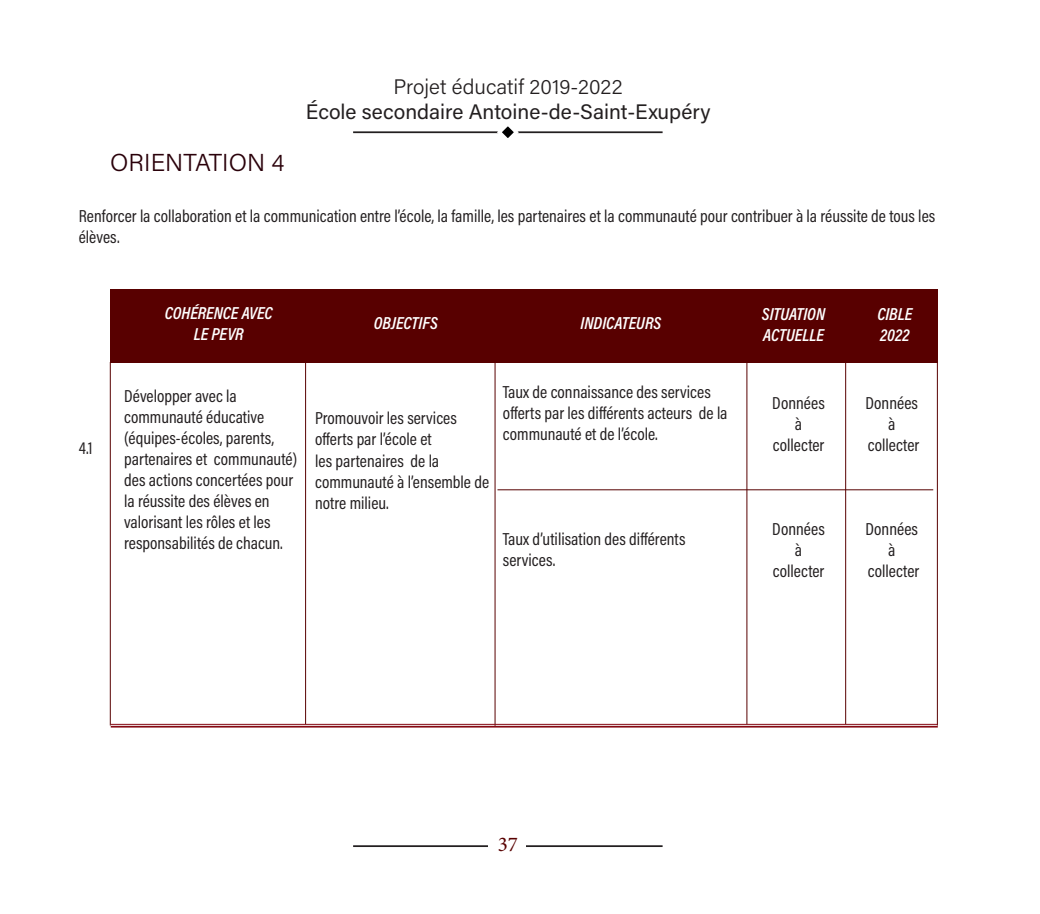
<style>
.page{position:relative;width:1040px;height:914px;background:#fff}
.page>*{position:absolute;margin:0;border:0;box-sizing:border-box;transform-origin:0 0}
.titres_tds_2{font:300 24.5px "Acumin Pro";color:#2a010a}
.t1{font:21px "Acumin Pro";color:#231f20}
.t2{font:300 21px "Acumin Pro";color:#231f20}
.t3{font:21px "Minion Pro";color:#580000}
.corps_du_texte{font:17.5px/21px "Acumin Pro Cond";color:#231f20}
.corps_du_texte-2{font:italic 600 17.5px/21px "Acumin Pro Cond";color:#fff}
</style>
<div class="page">
<hr style="left:353px;top:131px;width:309px;height:2px;background:#231f20">
<hr style="left:353px;top:845px;width:309px;height:2px;background:#231f20">
<svg style="left:494px;top:126px;width:27px;height:12px"></svg>
<div style="left:488px;top:835px;width:38px;height:22px;background:#fff"></div>
<div style="left:110px;top:289px;width:827px;height:73px;background:#580000"></div>
<hr style="left:110px;top:362px;width:1px;height:363px;background:#580000">
<hr style="left:305px;top:360px;width:1px;height:364px;background:#580000">
<hr style="left:494px;top:362px;width:1px;height:363px;background:#580000">
<hr style="left:746px;top:360px;width:1px;height:364px;background:#580000">
<hr style="left:845px;top:360px;width:1px;height:364px;background:#580000">
<hr style="left:936px;top:362px;width:1px;height:363px;background:#580000">
<hr style="left:497px;top:489px;width:436px;height:1px;background:#500">
<hr style="left:111px;top:724px;width:826px;height:1px;background:#850913">
<hr style="left:111px;top:725px;width:826px;height:2px;background:#850913">
<p class="t2" style="left:393px;top:72px;width:230px">Projet éducatif 2019-2022</p>
<p class="t1" style="left:306px;top:97px;width:406px">École secondaire Antoine-de-Saint-Exupéry</p>
<p class="titres_tds_2" style="left:110px;top:146px;width:176px">ORIENTATION 4</p>
<p class="corps_du_texte" style="left:79px;top:205px;width:858px">Renforcer la collaboration et la communication entre l’école, la famille, les partenaires et la communauté pour contribuer à la réussite de tous les élèves.</p>
<p class="corps_du_texte" style="left:79px;top:437px;width:15px">4.1</p>
<p class="corps_du_texte-2" style="left:165px;top:301px;width:109px;text-align:center">COHÉRENCE AVEC<br>LE PEVR</p>
<p class="corps_du_texte" style="left:124px;top:385px;width:175px">Développer avec la communauté éducative (équipes-écoles, parents, partenaires et communauté) des actions concertées pour la réussite des élèves en valorisant les rôles et les responsabilités de chacun.</p>
<p class="corps_du_texte-2" style="left:580px;top:312px;width:82px">INDICATEURS</p>
<p class="corps_du_texte-2" style="left:877px;top:303px;width:37px">CIBLE<br>2022</p>
<p class="corps_du_texte-2" style="left:374px;top:312px;width:66px">OBJECTIFS</p>
<p class="corps_du_texte-2" style="left:762px;top:303px;width:65px">SITUATION<br>ACTUELLE</p>
<p class="corps_du_texte" style="left:315px;top:407px;width:175px">Promouvoir les services offerts par l’école et<br>les partenaires de la communauté à l’ensemble de notre milieu.</p>
<p class="corps_du_texte" style="left:503px;top:381px;width:226px">Taux de connaissance des services offerts par les différents acteurs de la communauté et de l’école.</p>
<p class="corps_du_texte" style="left:503px;top:528px;width:184px">Taux d’utilisation des différents services.</p>
<p class="corps_du_texte" style="left:772px;top:391px;width:54px;text-align:center">Données à collecter</p>
<p class="corps_du_texte" style="left:772px;top:517px;width:54px;text-align:center">Données à collecter</p>
<p class="corps_du_texte" style="left:865px;top:392px;width:54px">Données</p>
<p class="corps_du_texte" style="left:888px;top:413px;width:9px">à</p>
<p class="corps_du_texte" style="left:867px;top:434px;width:53px">collecter</p>
<p class="corps_du_texte" style="left:865px;top:518px;width:54px">Données</p>
<p class="corps_du_texte" style="left:888px;top:539px;width:9px">à</p>
<p class="corps_du_texte" style="left:867px;top:560px;width:53px">collecter</p>
<p class="t3" style="left:498px;top:830px;width:22px">37</p>
</div>
